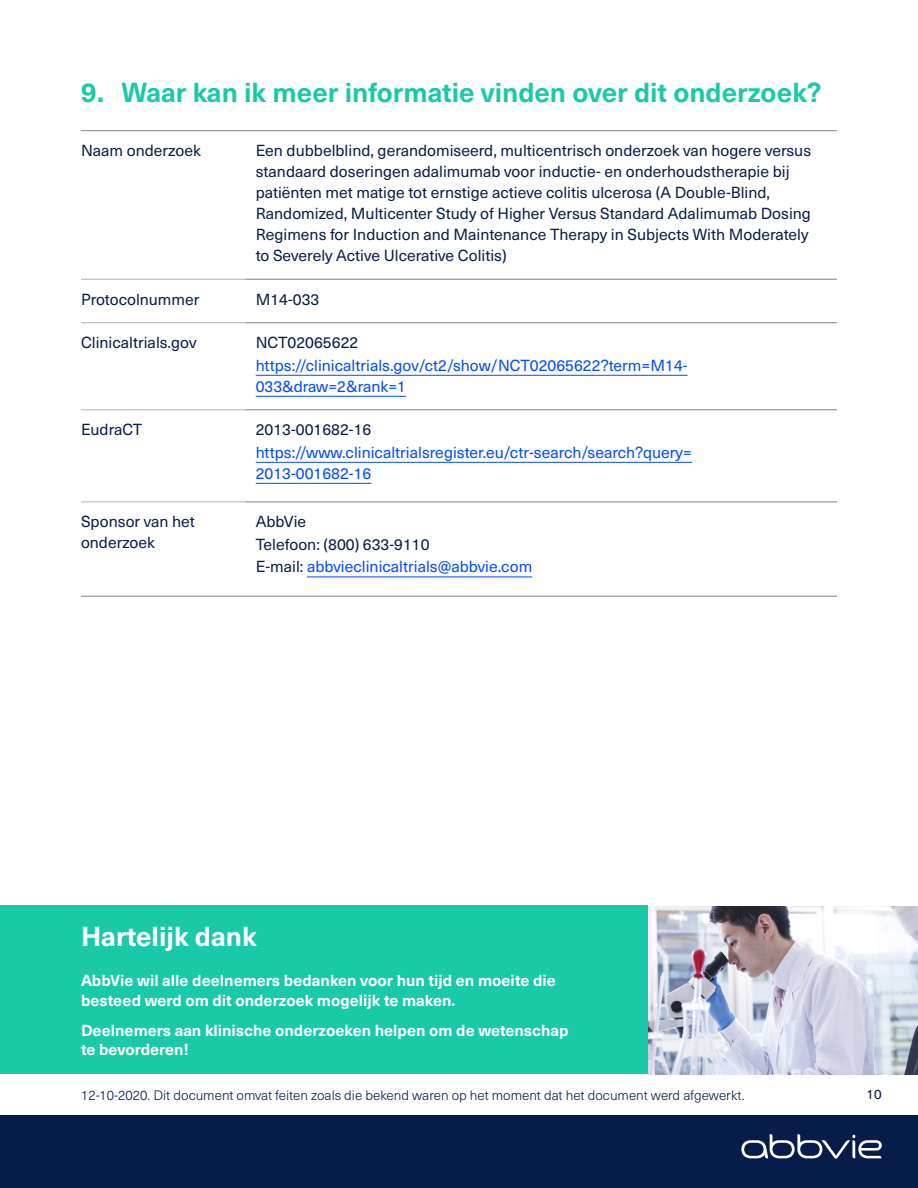
<style>
.page{position:relative;width:918px;height:1188px;background:#fff}
.page>*{position:absolute;margin:0;border:0;box-sizing:border-box;transform-origin:0 0}
.t1{font:700 27px "Neue Haas Unica Pro";color:#1ac9a8}
.t2{font:700 27px "Neue Haas Unica Pro";color:#fff}
.t3{font:15.75px/21px "Neue Haas Unica Pro";color:#071d49}
.t4{font:700 15.75px/19.5px "Neue Haas Unica Pro";color:#fff}
.t5{font:15.75px/21px "Neue Haas Unica Pro";color:#004bff}
.t6{font:300 13.5px "Neue Haas Unica Pro";color:#071d49}
.t7{font:13.5px "Neue Haas Unica Pro";color:#071d49}
.s1{color:#004bff}
</style>
<div class="page">
<img style="left:648px;top:906px;width:270px;height:168px">
<div style="left:0;top:1115px;width:918px;height:73px;background:#071d49"></div>
<div style="left:0;top:906px;width:648px;height:168px;background:#1ac9a8"></div>
<hr style="left:81px;top:130px;width:164px;height:1px;background:#808285">
<hr style="left:245px;top:130px;width:592px;height:1px;background:#808285">
<hr style="left:245px;top:279px;width:592px;height:1px;background:#808285">
<hr style="left:245px;top:322px;width:592px;height:1px;background:#808285">
<hr style="left:245px;top:410px;width:592px;height:1px;background:#808285">
<hr style="left:245px;top:502px;width:592px;height:1px;background:#808285">
<hr style="left:81px;top:596px;width:164px;height:1px;background:#808285">
<hr style="left:245px;top:596px;width:592px;height:1px;background:#808285">
<hr style="left:81px;top:279px;width:164px;height:1px;background:#b0b1b5">
<hr style="left:81px;top:322px;width:164px;height:1px;background:#b0b1b5">
<hr style="left:81px;top:410px;width:164px;height:1px;background:#b0b1b5">
<hr style="left:81px;top:502px;width:164px;height:1px;background:#b0b1b5">
<hr style="left:256px;top:375px;width:432px;height:1px;background:#004bff">
<hr style="left:256px;top:396px;width:150px;height:1px;background:#004bff">
<hr style="left:256px;top:462px;width:436px;height:1px;background:#004bff">
<hr style="left:256px;top:483px;width:115px;height:1px;background:#004bff">
<hr style="left:307px;top:577px;width:225px;height:1px;background:#004bff">
<svg style="left:741px;top:1134px;width:141px;height:25px"></svg>
<h1 class="t1" style="left:81px;top:76px;width:742px">9. Waar kan ik meer informatie vinden over dit onderzoek?</h1>
<p class="t3" style="left:81px;top:140px;width:122px">Naam onderzoek</p>
<p class="t3" style="left:256px;top:140px;width:557px">Een dubbelblind, gerandomiseerd, multicentrisch onderzoek van hogere versus standaard doseringen adalimumab voor inductie- en onderhoudstherapie bij patiënten met matige tot ernstige actieve colitis ulcerosa (A Double-Blind, Randomized, Multicenter Study of Higher Versus Standard Adalimumab Dosing Regimens for Induction and Maintenance Therapy in Subjects With Moderately to Severely Active Ulcerative Colitis)</p>
<p class="t3" style="left:81px;top:289px;width:120px">Protocolnummer</p>
<p class="t3" style="left:256px;top:289px;width:65px">M14-033</p>
<p class="t3" style="left:81px;top:332px;width:117px">Clinicaltrials.gov</p>
<p class="t3" style="left:256px;top:332px;width:104px">NCT02065622</p>
<p class="t5" style="left:256px;top:355px;width:433px">https://clinicaltrials.gov/ct2/show/NCT02065622?term=M14-<br>033&amp;draw=2&amp;rank=1</p>
<p class="t3" style="left:81px;top:419px;width:63px">EudraCT</p>
<p class="t3" style="left:256px;top:419px;width:117px">2013-001682-16</p>
<p class="t5" style="left:256px;top:442px;width:438px">https://www.clinicaltrialsregister.eu/ctr-search/search?query=<br>2013-001682-16</p>
<p class="t3" style="left:81px;top:512px;width:115px">Sponsor van het onderzoek</p>
<p class="t3" style="left:256px;top:511px;width:278px;line-height:22.5px">AbbVie<br>Telefoon: (800) 633-9110<br>E-mail: <span class="s1">abbvieclinicaltrials@abbvie.com</span></p>
<h1 class="t2" style="left:81px;top:920px;width:177px">Hartelijk dank</h1>
<p class="t4" style="left:81px;top:971px;width:476px">AbbVie wil alle deelnemers bedanken voor hun tijd en moeite die besteed werd om dit onderzoek mogelijk te maken.</p>
<p class="t4" style="left:81px;top:1021px;width:489px">Deelnemers aan klinische onderzoeken helpen om de wetenschap te bevorderen!</p>
<p class="t6" style="left:81px;top:1087px;width:665px">12-10-2020. Dit document omvat feiten zoals die bekend waren op het moment dat het document werd afgewerkt.</p>
<p class="t7" style="left:867px;top:1086px;width:17px">10</p>
</div>
